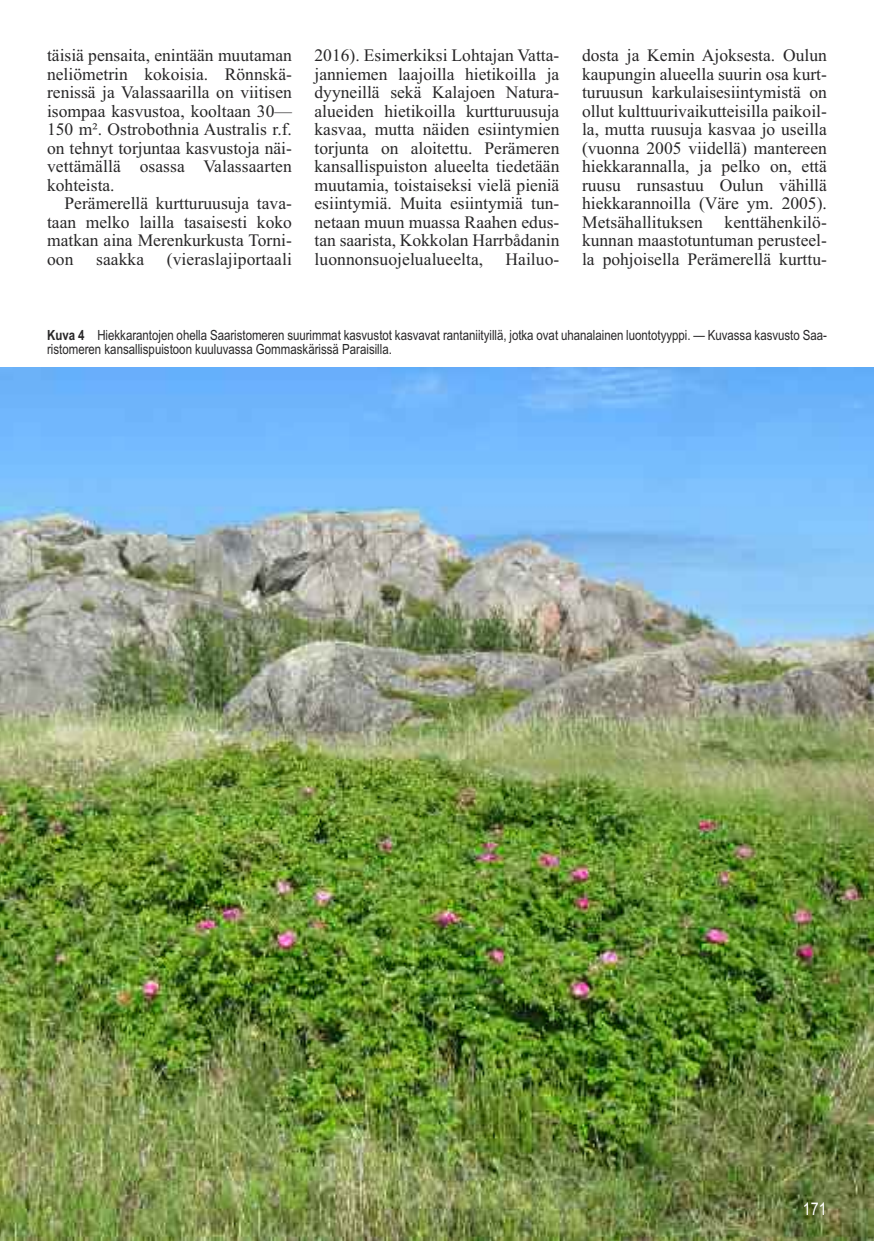
<style>
.page{position:relative;width:874px;height:1241px;background:#fff}
.page>*{position:absolute;margin:0;border:0;box-sizing:border-box;transform-origin:0 0}
.t1{font:17.5px/18.6px "Times New Roman";color:#272627;text-align:justify}
.t2{font:17.5px "Arial Narrow";color:#fff}
.t3{font:14px/14.9px "Arial Narrow";color:#272627}
.s1{font-weight:700}
</style>
<div class="page">
<img style="left:0;top:367px;width:873px;height:873px">
<p class="t1" style="left:47px;top:46px;width:246px">täisiä pensaita, enintään muutaman neliömetrin kokoisia. Rönnskä&shy;renissä ja Valassaarilla on viitisen isompaa kasvustoa, kooltaan 30— 150 m². Ostrobothnia Australis r.f. on tehnyt torjuntaa kasvustoja näi&shy;vettämällä osassa Valassaarten kohteista.</p>
<p class="t1" style="left:47px;top:194px;width:246px;text-indent:17px">Perämerellä kurtturuusuja tava&shy;taan melko lailla tasaisesti koko matkan aina Merenkurkusta Torni&shy;oon</p>
<p class="t1" style="left:96px;top:249px;width:50px">saakka</p>
<p class="t1" style="left:167px;top:249px;width:126px">(vieraslajiportaali</p>
<p class="t1" style="left:314px;top:46px;width:246px">2016). Esimerkiksi Lohtajan Vatta&shy;janniemen laajoilla hietikoilla ja dyyneillä sekä Kalajoen Natura&shy;alueiden hietikoilla kurtturuusuja kasvaa, mutta näiden esiintymien torjunta on aloitettu. Perämeren kansallispuiston alueelta tiedetään muutamia, toistaiseksi vielä pieniä esiintymiä. Muita esiintymiä tun&shy;netaan muun muassa Raahen edus&shy;tan saarista, Kokkolan Harrbådanin luonnonsuojelualueelta,</p>
<p class="t1" style="left:505px;top:249px;width:55px">Hailuo-</p>
<p class="t1" style="left:581px;top:46px;width:246px">dosta ja Kemin Ajoksesta. Oulun kaupungin alueella suurin osa kurt&shy;turuusun karkulaisesiintymistä on ollut kulttuurivaikutteisilla paikoil&shy;la, mutta ruusuja kasvaa jo useilla (vuonna 2005 viidellä) mantereen hiekkarannalla, ja pelko on, että ruusu runsastuu Oulun vähillä hiekkarannoilla (Väre ym. 2005).<br>Metsähallituksen kenttähenkilö&shy;kunnan maastotuntuman perusteel&shy;la pohjoisella Perämerellä kurttu-</p>
<p class="t3" style="left:47px;top:327px;width:781px"><span class="s1">Kuva 4</span> Hiekkarantojen ohella Saaristomeren suurimmat kasvustot kasvavat rantaniityillä, jotka ovat uhanalainen luontotyyppi. — Kuvassa kasvusto Saa&shy;ristomeren kansallispuistoon kuuluvassa Gommaskärissä Paraisilla.</p>
<p class="t2" style="left:802px;top:1198px;width:25px">171</p>
</div>
